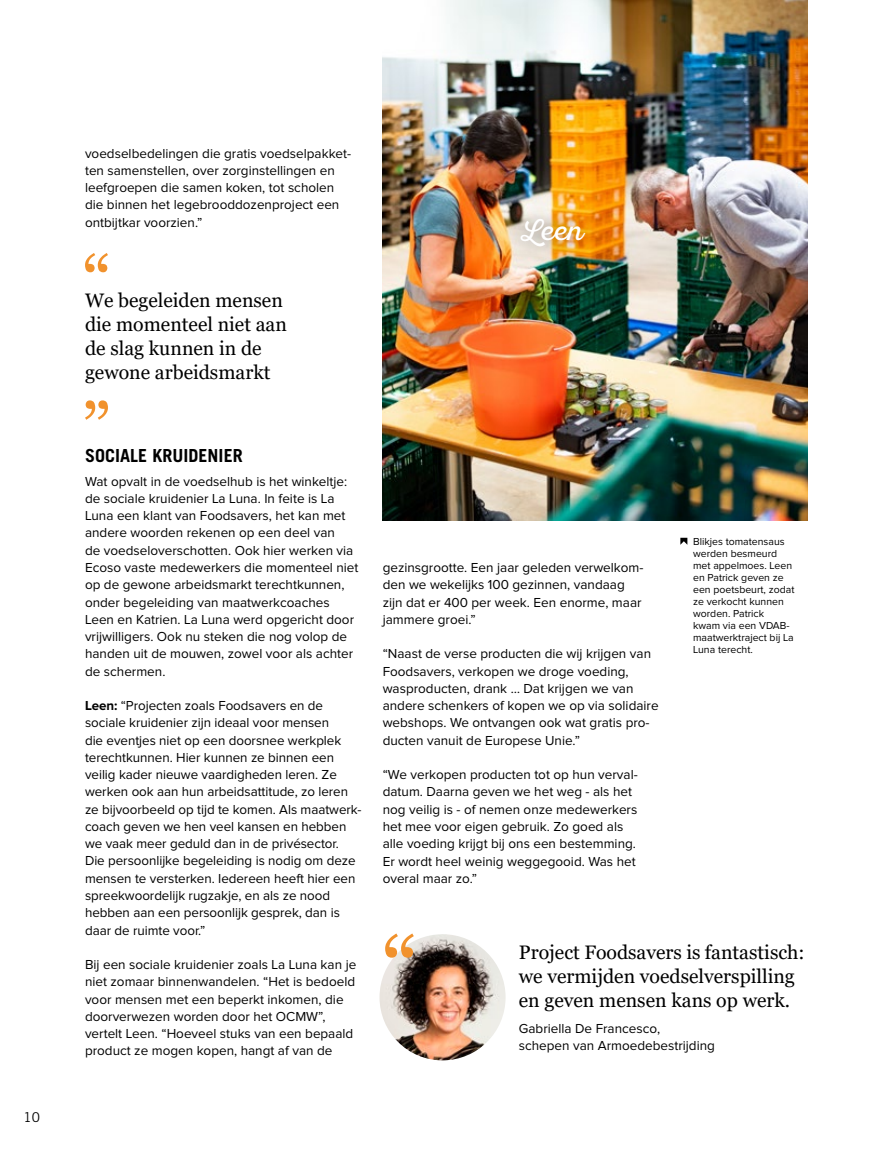
<style>
.page{position:relative;width:893px;height:1149px;background:#fff}
.page>*{position:absolute;margin:0;border:0;box-sizing:border-box;transform-origin:0 0}
.t1{font:27px "Sant Elia Script";color:#fff}
.t2{font:19.5px/24px "Georgia";color:#000}
.t3{font:700 18px "Trade Gothic LT Std";color:#000}
.t4{font:13.5px/17.2px "Proxima Nova";color:#000}
.t5{font:13.5px "Trade Gothic LT Std";color:#000}
.t6{font:10.5px/12px "Proxima Nova";color:#000}
.s1{font-weight:700}
</style>
<div class="page">
<img style="left:379px;top:933px;width:127px;height:126px;border-radius:63px">
<svg style="left:385px;top:933px;width:29px;height:24px"></svg>
<img style="left:383px;top:0;width:425px;height:520px">
<svg style="left:85px;top:253px;width:23px;height:19px"></svg>
<svg style="left:85px;top:400px;width:23px;height:19px"></svg>
<div style="left:504px;top:201px;width:97px;height:63px;background:#000;opacity:.41"></div>
<svg style="left:680px;top:537px;width:7px;height:7px"></svg>
<p class="t5" style="left:24px;top:1108px;width:18px">10</p>
<p class="t4" style="left:85px;top:145px;width:268px">voedselbedelingen die gratis voedselpakket&shy;ten samenstellen, over zorginstellingen en leefgroepen die samen koken, tot scholen die binnen het legebrooddozenproject een ontbijtkar voorzien.”</p>
<h2 class="t2" style="left:85px;top:289px;width:203px">We begeleiden mensen die momenteel niet aan de slag kunnen in de gewone arbeidsmarkt</h2>
<h1 class="t1" style="left:522px;top:215px;width:63px">Leen</h1>
<h3 class="t3" style="left:85px;top:445px;width:159px">SOCIALE KRUIDENIER</h3>
<p class="t4" style="left:85px;top:472px;width:275px">Wat opvalt in de voedselhub is het winkeltje: de sociale kruidenier La Luna. In feite is La Luna een klant van Foodsavers, het kan met andere woorden rekenen op een deel van<br>de voedseloverschotten. Ook hier werken via Ecoso vaste medewerkers die momenteel niet op de gewone arbeidsmarkt terechtkunnen, onder begeleiding van maatwerkcoaches Leen en Katrien. La Luna werd opgericht door vrijwilligers. Ook nu steken die nog volop de handen uit de mouwen, zowel voor als achter de schermen.</p>
<p class="t4" style="left:85px;top:697px;width:278px"><span class="s1">Leen:</span> “Projecten zoals Foodsavers en de sociale kruidenier zijn ideaal voor mensen<br>die eventjes niet op een doorsnee werkplek terechtkunnen. Hier kunnen ze binnen een veilig kader nieuwe vaardigheden leren. Ze werken ook aan hun arbeidsattitude, zo leren ze bijvoorbeeld op tijd te komen. Als maatwerk&shy;coach geven we hen veel kansen en hebben we vaak meer geduld dan in de privésector.<br>Die persoonlijke begeleiding is nodig om deze mensen te versterken. Iedereen heeft hier een spreekwoordelijk rugzakje, en als ze nood hebben aan een persoonlijk gesprek, dan is daar de ruimte voor.”</p>
<p class="t4" style="left:85px;top:955px;width:273px">Bij een sociale kruidenier zoals La Luna kan je niet zomaar binnenwandelen. “Het is bedoeld voor mensen met een beperkt inkomen, die doorverwezen worden door het OCMW”, vertelt Leen. “Hoeveel stuks van een bepaald product ze mogen kopen, hangt af van de</p>
<p class="t4" style="left:383px;top:559px;width:262px">gezinsgrootte. Een jaar geleden verwelkom&shy;den we wekelijks 100 gezinnen, vandaag zijn dat er 400 per week. Een enorme, maar jammere groei.”</p>
<p class="t4" style="left:383px;top:645px;width:277px">“Naast de verse producten die wij krijgen van Foodsavers, verkopen we droge voeding, wasproducten, drank … Dat krijgen we van andere schenkers of kopen we op via solidaire webshops. We ontvangen ook wat gratis pro&shy;ducten vanuit de Europese Unie.”</p>
<p class="t4" style="left:383px;top:766px;width:257px">“We verkopen producten tot op hun verval&shy;datum. Daarna geven we het weg - als het nog veilig is - of nemen onze medewerkers het mee voor eigen gebruik. Zo goed als alle voeding krijgt bij ons een bestemming.<br>Er wordt heel weinig weggegooid. Was het overal maar zo.”</p>
<p class="t6" style="left:693px;top:535px;width:103px">Blikjes tomatensaus werden besmeurd met appelmoes. Leen en Patrick geven ze een poetsbeurt, zodat ze verkocht kunnen worden. Patrick<br>kwam via een VDAB&shy;maatwerktraject bij La<br>Luna terecht.</p>
<h2 class="t2" style="left:519px;top:940px;width:287px">Project Foodsavers is fantastisch: we vermijden voedselverspilling en geven mensen kans op werk.</h2>
<p class="t4" style="left:519px;top:1019px;width:198px">Gabriella De Francesco,<br>schepen van Armoedebestrijding</p>
</div>
